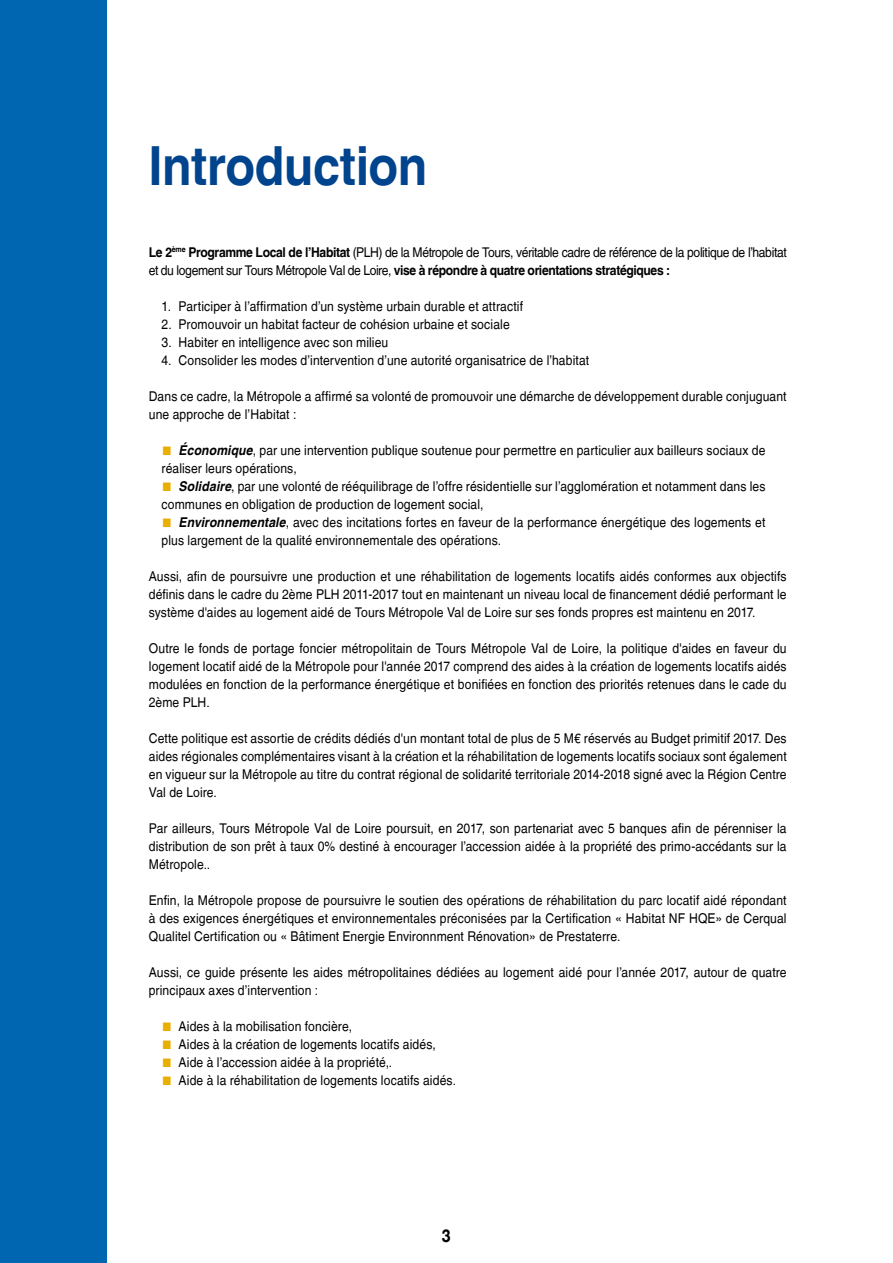
<style>
.page{position:relative;width:893px;height:1263px;background:#fff}
.page>*{position:absolute;margin:0;border:0;box-sizing:border-box;transform-origin:0 0}
.t1{font:700 54px "Helvetica LT";letter-spacing:-.01em;color:#00448d;scale:.9 1}
.t2{font:700 18px "Helvetica LT";color:#000;scale:.9 1}
.t3{font:13.5px/18px "Helvetica LT";letter-spacing:.01em;color:#000;scale:.9 1}
.t4{font:13.5px/18px "Helvetica LT";letter-spacing:-.03em;color:#000;scale:.9 1}
.s1{font-weight:700}
.s2{color:#e8ae00}
.s3{font-weight:700;font-style:italic}
</style>
<div class="page">
<div style="left:0;top:0;width:107px;height:1263px;background:#0066b1"></div>
<h1 class="t1" style="left:149px;top:133px;width:311px">Introduction</h1>
<p class="t4" style="left:149px;top:243px;width:710px"><span class="s1">Le 2</span><sup>ème</sup> <span class="s1">Programme Local de l’Habitat</span> (PLH) de la Métropole de Tours, véritable cadre de référence de la politique de l’habitat et du logement sur Tours Métropole Val de Loire, <span class="s1">vise à répondre à quatre orientations stratégiques :</span></p>
<p class="t3" style="left:162px;top:297px;width:403px">1. Participer à l’affirmation d’un système urbain durable et attractif</p>
<p class="t3" style="left:162px;top:315px;width:388px">2. Promouvoir un habitat facteur de cohésion urbaine et sociale</p>
<p class="t3" style="left:162px;top:333px;width:253px">3. Habiter en intelligence avec son milieu</p>
<p class="t3" style="left:162px;top:351px;width:477px">4. Consolider les modes d’intervention d’une autorité organisatrice de l’habitat</p>
<p class="t3" style="left:149px;top:387px;width:710px">Dans ce cadre, la Métropole a affirmé sa volonté de promouvoir une démarche de développement durable conjuguant une approche de l’Habitat :</p>
<p class="t3" style="left:162px;top:441px;width:672px"><span class="s2">■</span> <span class="s3">Économique</span>, par une intervention publique soutenue pour permettre en particulier aux bailleurs sociaux de réaliser leurs opérations,</p>
<p class="t3" style="left:162px;top:477px;width:672px"><span class="s2">■</span> <span class="s3">Solidaire</span>, par une volonté de rééquilibrage de l’offre résidentielle sur l’agglomération et notamment dans les communes en obligation de production de logement social,</p>
<p class="t3" style="left:162px;top:513px;width:672px"><span class="s2">■</span> <span class="s3">Environnementale</span>, avec des incitations fortes en faveur de la performance énergétique des logements et plus largement de la qualité environnementale des opérations.</p>
<p class="t3" style="left:149px;top:567px;width:710px;text-align:justify">Aussi, afin de poursuivre une production et une réhabilitation de logements locatifs aidés conformes aux objectifs définis dans le cadre du 2ème PLH 2011-2017 tout en maintenant un niveau local de financement dédié performant le système d'aides au logement aidé de Tours Métropole Val de Loire sur ses fonds propres est maintenu en 2017.</p>
<p class="t3" style="left:149px;top:639px;width:710px;text-align:justify">Outre le fonds de portage foncier métropolitain de Tours Métropole Val de Loire, la politique d'aides en faveur du logement locatif aidé de la Métropole pour l'année 2017 comprend des aides à la création de logements locatifs aidés modulées en fonction de la performance énergétique et bonifiées en fonction des priorités retenues dans le cade du 2ème PLH.</p>
<p class="t3" style="left:149px;top:729px;width:710px;text-align:justify">Cette politique est assortie de crédits dédiés d'un montant total de plus de 5 M€ réservés au Budget primitif 2017. Des aides régionales complémentaires visant à la création et la réhabilitation de logements locatifs sociaux sont également en vigueur sur la Métropole au titre du contrat régional de solidarité territoriale 2014-2018 signé avec la Région Centre Val de Loire.</p>
<p class="t3" style="left:149px;top:819px;width:710px;text-align:justify">Par ailleurs, Tours Métropole Val de Loire poursuit, en 2017, son partenariat avec 5 banques afin de pérenniser la distribution de son prêt à taux 0% destiné à encourager l’accession aidée à la propriété des primo-accédants sur la Métropole..</p>
<p class="t3" style="left:149px;top:891px;width:710px;text-align:justify">Enfin, la Métropole propose de poursuivre le soutien des opérations de réhabilitation du parc locatif aidé répondant à des exigences énergétiques et environnementales préconisées par la Certification « Habitat NF HQE» de Cerqual Qualitel Certification ou « Bâtiment Energie Environnment Rénovation» de Prestaterre.</p>
<p class="t3" style="left:149px;top:963px;width:710px">Aussi, ce guide présente les aides métropolitaines dédiées au logement aidé pour l’année 2017, autour de quatre principaux axes d’intervention :</p>
<p class="t3" style="left:162px;top:1017px;width:213px"><span class="s2">■</span> Aides à la mobilisation foncière,</p>
<p class="t3" style="left:162px;top:1035px;width:306px"><span class="s2">■</span> Aides à la création de logements locatifs aidés,</p>
<p class="t3" style="left:162px;top:1053px;width:258px"><span class="s2">■</span> Aide à l’accession aidée à la propriété,.</p>
<p class="t3" style="left:162px;top:1071px;width:329px"><span class="s2">■</span> Aide à la réhabilitation de logements locatifs aidés.</p>
<h2 class="t2" style="left:442px;top:1224px;width:12px">3</h2>
</div>
